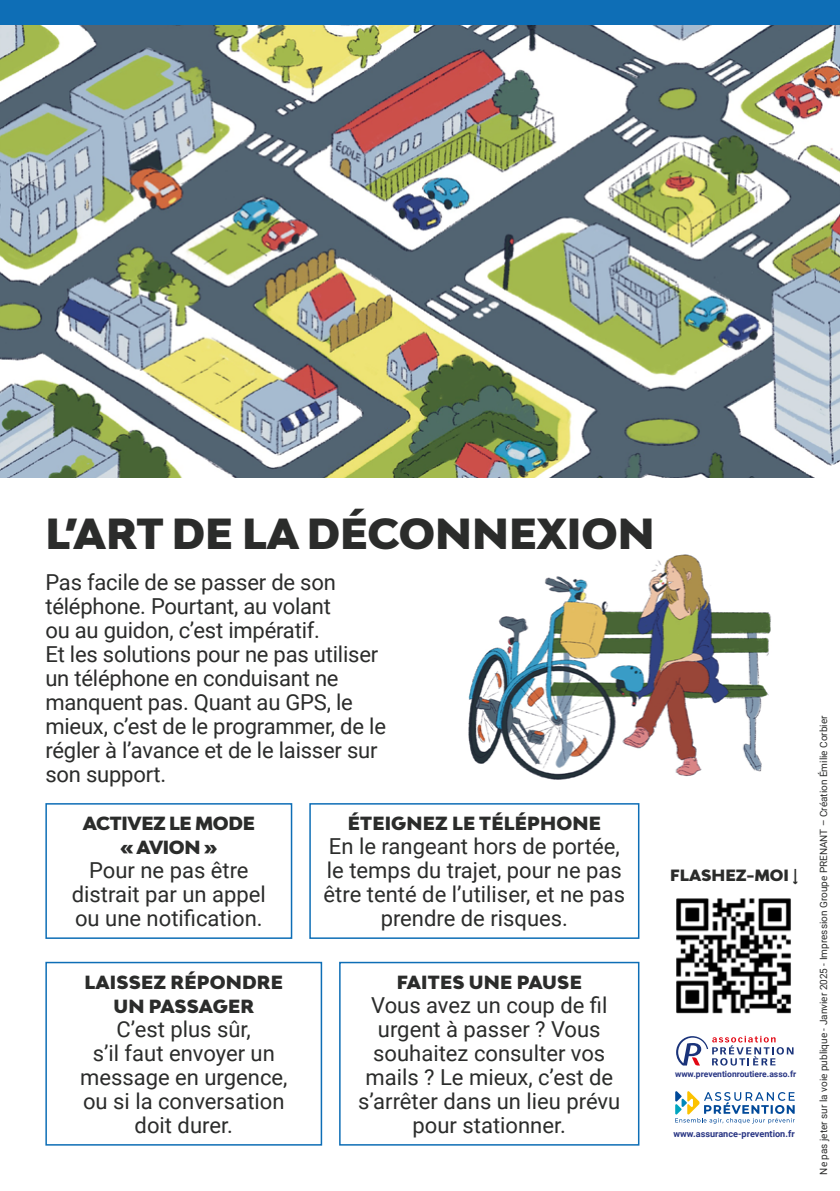
<style>
.page{position:relative;width:840px;height:1191px;background:#fff}
.page>*{position:absolute;margin:0;border:0;box-sizing:border-box;transform-origin:0 0}
.t1{font:900 41.2px "Bw Modelica";color:#2b2c2b}
.t2{font:22px/24px "Roboto";color:#2b2c2b;text-align:center}
.t3{font:900 18px/24px "Bw Modelica";letter-spacing:.01em;color:#2b2c2b;text-align:center}
.t4{font:900 18px/24px "Bw Modelica";letter-spacing:-.02em;color:#2b2c2b;text-align:center}
.t5{font:900 15.4px "Bw Modelica";color:#2b2c2b}
.t6{font:10px "Roboto";color:#2b2c2b}
.t7{font:700 9.2px "Roboto";color:#283583}
.t8{font:700 8.6px "Roboto";color:#283583}
.s1{font-family:"Roboto";font-weight:700}
</style>
<div class="page">
<img style="left:468px;top:554px;width:303px;height:226px">
<img style="left:0;top:24px;width:839px;height:454px">
<div style="left:45px;top:803px;width:247px;height:136px;border:2px solid #0e6eb6"></div>
<div style="left:309px;top:803px;width:330px;height:136px;border:2px solid #0e6eb6"></div>
<div style="left:45px;top:961px;width:277px;height:184px;border:2px solid #0e6eb6"></div>
<div style="left:339px;top:961px;width:300px;height:184px;border:2px solid #0e6eb6"></div>
<div style="left:0;top:0;width:839px;height:24px;background:#0e6eb6"></div>
<img style="left:676px;top:898px;width:115px;height:116px">
<svg style="left:675px;top:1091px;width:119px;height:32px"></svg>
<svg style="left:676px;top:1035px;width:118px;height:31px"></svg>
<h1 class="t1" style="left:46px;top:507px;width:610px">L’ART DE LA DÉCONNEXION</h1>
<p class="t2" style="left:45px;top:570px;width:342px;text-align:left">Pas facile de se passer de son téléphone. Pourtant, au volant<br>ou au guidon, c’est impératif.<br>Et les solutions pour ne pas utiliser un téléphone en conduisant ne manquent pas. Quant au GPS, le mieux, c’est de le programmer, de le régler à l’avance et de le laisser sur son support.</p>
<p class="t4" style="left:83px;top:811px;width:173px">ACTIVEZ LE MODE « AVION »</p>
<p class="t2" style="left:72px;top:857px;width:195px">Pour ne pas être distrait par un appel ou une notification.</p>
<p class="t3" style="left:84px;top:969px;width:200px">LAISSEZ RÉPONDRE<br>UN PASSAGER</p>
<p class="t2" style="left:80px;top:1016px;width:209px">C’est plus sûr,<br>s’il faut envoyer un message en urgence, ou si la conversation doit durer.</p>
<p class="t3" style="left:347px;top:811px;width:254px">ÉTEIGNEZ LE TÉLÉPHONE</p>
<p class="t2" style="left:323px;top:833px;width:303px">En le rangeant hors de portée, le temps du trajet, pour ne pas être tenté de l’utiliser, et ne pas prendre de risques.</p>
<p class="t3" style="left:396px;top:969px;width:186px">FAITES UNE PAUSE</p>
<p class="t2" style="left:358px;top:992px;width:264px">Vous avez un coup de fil urgent à passer ? Vous souhaitez consulter vos mails ? Le mieux, c’est de s’arrêter dans un lieu prévu pour stationner.</p>
<p class="t5" style="left:670px;top:865px;width:129px">FLASHEZ-MOI <span class="s1">↓</span></p>
<p class="t8" style="left:674px;top:1068px;width:123px">www.preventionroutiere.asso.fr</p>
<p class="t7" style="left:673px;top:1127px;width:122px">www.assurance-prevention.fr</p>
<p class="t6" style="left:816px;top:1174px;width:460px;rotate:-90deg">Ne pas jeter sur la voie publique - Janvier 2025 - Impression Groupe PRENANT – Création Émilie Corbier</p>
</div>
